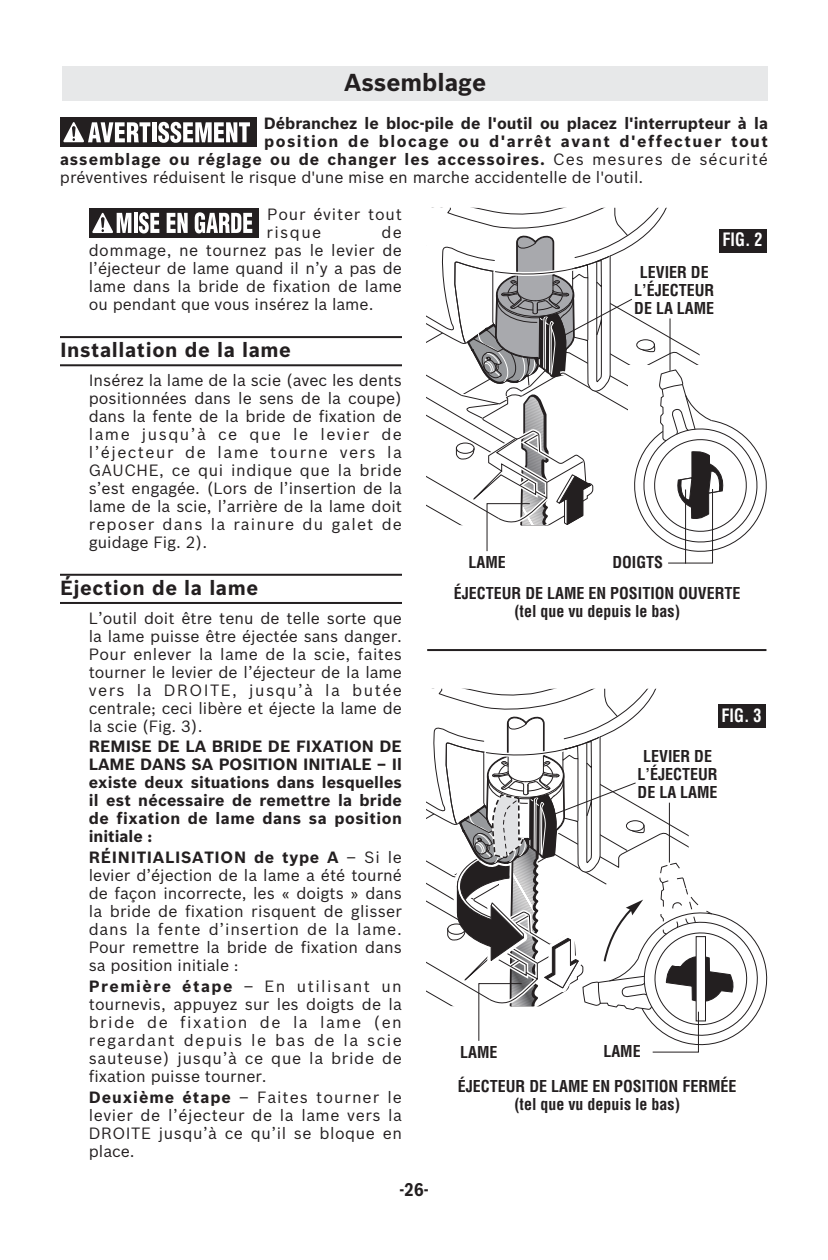
<style>
.page{position:relative;width:828px;height:1260px;background:#fff}
.page>*{position:absolute;margin:0;border:0;box-sizing:border-box;transform-origin:0 0}
.t1{font:700 24px "Bosch Sans";color:#231f20}
.t2{font:700 20px "Bosch Sans";letter-spacing:.03em;color:#231f20}
.t3{font:700 condensed 18px "Helvetica";color:#fff;scale:.9 1}
.t4{font:700 18px "Bosch Sans Cond";color:#231f20}
.t5{font:16px/18px "Bosch Sans";color:#231f20;text-align:justify}
.t6{font:700 condensed 16px/18px "Helvetica";color:#231f20;text-align:center}
.t7{font:700 16px/18px "Bosch Sans";letter-spacing:.03em;color:#231f20;text-align:justify}
.t8{font:700 16px "Bosch Sans";letter-spacing:.06em;color:#231f20}
.t9{font:700 16px "Bosch Sans";color:#231f20}
.t10{font:700 16px "Bosch Sans";letter-spacing:.09em;color:#231f20}
.t11{font:16px/18px "Bosch Sans";letter-spacing:.045em;color:#231f20}
.s1{font-weight:400}
.s2{font-weight:700}
</style>
<div class="page">
<div style="left:62px;top:66px;width:706px;height:34px;background:#e7e8e9"></div>
<hr style="left:60px;top:336px;width:342px;height:2px;background:#231f20">
<hr style="left:60px;top:364px;width:342px;height:2px;background:#231f20">
<hr style="left:60px;top:574px;width:342px;height:2px;background:#231f20">
<hr style="left:60px;top:602px;width:342px;height:2px;background:#231f20">
<div style="left:89px;top:208px;width:169px;height:30px;background:#231f20"></div>
<svg style="left:92px;top:213px;width:39px;height:20px"></svg>
<hr style="left:134px;top:213px;width:3px;height:20px;background:#fff">
<svg style="left:139px;top:212px;width:20px;height:21px"></svg>
<svg style="left:167px;top:213px;width:21px;height:20px"></svg>
<svg style="left:195px;top:212px;width:57px;height:21px"></svg>
<div style="left:60px;top:117px;width:196px;height:29px;background:#231f20"></div>
<div style="left:152px;top:122px;width:5px;height:20px;background:#fff"></div>
<svg style="left:158px;top:122px;width:92px;height:21px"></svg>
<svg style="left:63px;top:122px;width:87px;height:20px"></svg>
<hr style="left:427px;top:649px;width:339px;height:2px;background:#231f20">
<svg style="left:427px;top:208px;width:340px;height:356px"></svg>
<svg style="left:427px;top:689px;width:340px;height:364px"></svg>
<h1 class="t1" style="left:344px;top:69px;width:144px">Assemblage</h1>
<p class="t9" style="left:264px;top:114px;width:506px">Débranchez le bloc-pile de l'outil ou placez l'interrupteur à la</p>
<p class="t10" style="left:264px;top:132px;width:505px">position de blocage ou d'arrêt avant d'effectuer tout</p>
<p class="t8" style="left:60px;top:150px;width:709px">assemblage ou réglage ou de changer les accessoires. <span class="s1">Ces mesures de sécurité</span></p>
<p class="t5" style="left:60px;top:169px;width:585px">préventives réduisent le risque d'une mise en marche accidentelle de l'outil.</p>
<p class="t11" style="left:266px;top:206px;width:137px">Pour éviter tout risque</p>
<p class="t5" style="left:89px;top:224px;width:315px;text-indent:293px">de dommage, ne tournez pas le levier de l’éjecteur de lame quand il n’y a pas de lame dans la bride de fixation de lame ou pendant que vous insérez la lame.</p>
<p class="t2" style="left:60px;top:338px;width:233px">Installation de la lame</p>
<p class="t5" style="left:89px;top:371px;width:315px">Insérez la lame de la scie (avec les dents positionnées dans le sens de la coupe) dans la fente de la bride de fixation de lame jusqu’à ce que le levier de l’éjecteur de lame tourne vers la GAUCHE, ce qui indique que la bride s’est engagée. (Lors de l’insertion de la lame de la scie, l’arrière de la lame doit reposer dans la rainure du galet de guidage Fig. 2).</p>
<p class="t2" style="left:60px;top:576px;width:200px">Éjection de la lame</p>
<p class="t5" style="left:89px;top:609px;width:315px">L’outil doit être tenu de telle sorte que la lame puisse être éjectée sans danger.<br>Pour enlever la lame de la scie, faites tourner le levier de l’éjecteur de la lame vers la DROITE, jusqu’à la butée centrale; ceci libère et éjecte la lame de la scie (Fig. 3).</p>
<p class="t7" style="left:89px;top:738px;width:315px">REMISE DE LA BRIDE DE FIXATION DE LAME DANS SA POSITION INITIALE – Il existe deux situations dans lesquelles il est nécessaire de remettre la bride de fixation de lame dans sa position initiale :</p>
<p class="t5" style="left:89px;top:849px;width:315px"><span class="s2">RÉINITIALISATION de type A</span> – Si le levier d’éjection de la lame a été tourné de façon incorrecte, les « doigts » dans la bride de fixation risquent de glisser dans la fente d’insertion de la lame.<br>Pour remettre la bride de fixation dans sa position initiale :</p>
<p class="t5" style="left:89px;top:978px;width:315px"><span class="s2">Première étape</span> – En utilisant un tournevis, appuyez sur les doigts de la bride de fixation de la lame (en regardant depuis le bas de la scie sauteuse) jusqu’à ce que la bride de fixation puisse tourner.</p>
<p class="t5" style="left:89px;top:1089px;width:315px"><span class="s2">Deuxième étape</span> – Faites tourner le levier de l’éjecteur de la lame vers la DROITE jusqu’à ce qu’il se bloque en place.</p>
<p class="t4" style="left:399px;top:1179px;width:31px">-26-</p>
<p class="t6" style="left:468px;top:554px;width:39px">LAME</p>
<p class="t6" style="left:634px;top:264px;width:82px">LEVIER DE<br>L’ÉJECTEUR<br>DE LA LAME</p>
<p class="t3" style="left:723px;top:230px;width:46px">FIG. 2</p>
<p class="t6" style="left:612px;top:554px;width:52px">DOIGTS</p>
<p class="t6" style="left:454px;top:585px;width:288px">ÉJECTEUR DE LAME EN POSITION OUVERTE (tel que vu depuis le bas)</p>
<p class="t3" style="left:722px;top:705px;width:46px">FIG. 3</p>
<p class="t6" style="left:460px;top:1043px;width:39px">LAME</p>
<p class="t6" style="left:638px;top:747px;width:82px">LEVIER DE<br>L’ÉJECTEUR<br>DE LA LAME</p>
<p class="t6" style="left:603px;top:1043px;width:39px">LAME</p>
<p class="t6" style="left:458px;top:1078px;width:280px">ÉJECTEUR DE LAME EN POSITION FERMÉE (tel que vu depuis le bas)</p>
</div>
